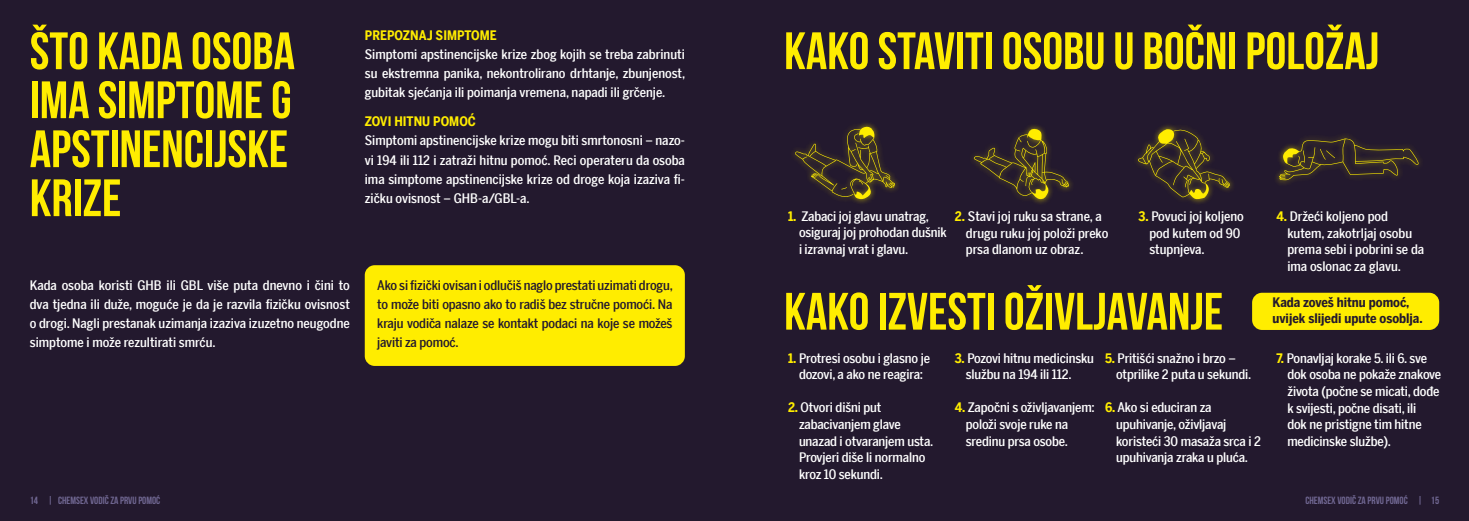
<style>
.page{position:relative;width:1469px;height:521px;background:#fff}
.page>*{position:absolute;margin:0;border:0;box-sizing:border-box;transform-origin:0 0}
.t1{font:700 52.5px/49px "Bebas Neue";color:#ffed00}
.t2{font:500 condensed 13.12px/16.6px "Benton Sans";letter-spacing:-.01em;color:#fff}
.t3{font:500 condensed 13.12px/19.2px "Benton Sans";letter-spacing:-.01em;color:#23192e;text-align:justify}
.t4{font:700 13.12px/15.8px "Benton Sans Condensed";color:#23192e}
.t5{font:700 13.12px "Benton Sans Condensed";color:#ffed00}
.t6{font:700 10.5px "Bebas Neue";color:#706792}
.s1{font-family:"Benton Sans Condensed";font-weight:700;font-stretch:normal;color:#ffed00}
</style>
<div class="page">
<div style="left:734px;top:0;width:734px;height:521px;background:#23192e"></div>
<div style="left:0;top:0;width:734px;height:521px;background:#23192e"></div>
<div style="left:365px;top:265px;width:320px;height:101px;background:#ffed00;border-radius:10px"></div>
<svg style="left:795px;top:126px;width:100px;height:74px"></svg>
<svg style="left:973px;top:128px;width:96px;height:71px"></svg>
<div style="left:1132px;top:123px;width:103px;height:82px;background:#ffed00;opacity:.6"></div>
<svg style="left:1137px;top:128px;width:92px;height:72px"></svg>
<svg style="left:1279px;top:138px;width:139px;height:42px"></svg>
<div style="left:1252px;top:293px;width:187px;height:37px;background:#ffed00;border-radius:10px"></div>
<h1 class="t1" style="left:30px;top:26px;width:267px">ŠTO KADA OSOBA<br>IMA SIMPTOME G<br>APSTINENCIJSKE<br>KRIZE</h1>
<h1 class="t1" style="left:784px;top:26px;width:596px">KAKO STAVITI OSOBU U BOČNI POLOŽAJ</h1>
<p class="t5" style="left:365px;top:27px;width:133px">PREPOZNAJ SIMPTOME</p>
<p class="t2" style="left:365px;top:44px;width:322px;line-height:19.2px;text-align:justify">Simptomi apstinencijske krize zbog kojih se treba zabrinuti su ekstremna panika, nekontrolirano drhtanje, zbunjenost, gubitak sjećanja ili poimanja vremena, napadi ili grčenje.</p>
<p class="t5" style="left:365px;top:113px;width:113px">ZOVI HITNU POMOĆ</p>
<p class="t2" style="left:365px;top:131px;width:321px;line-height:19.2px;text-align:justify">Simptomi apstinencijske krize mogu biti smrtonosni – nazo&shy;vi 194 ili 112 i zatraži hitnu pomoć. Reci operateru da osoba ima simptome apstinencijske krize od droge koja izaziva fi&shy;zičku ovisnost – GHB-a/GBL-a.</p>
<p class="t2" style="left:965px;top:208px;width:144px;text-indent:-11px"><span class="s1">2.</span> Stavi joj ruku sa strane, a drugu ruku joj položi preko prsa dlanom uz obraz.</p>
<p class="t2" style="left:1149px;top:208px;width:96px;text-indent:-11px"><span class="s1">3.</span> Povuci joj koljeno pod kutem od 90 stupnjeva.</p>
<p class="t2" style="left:1287px;top:208px;width:138px;text-indent:-11px"><span class="s1">4.</span> Držeći koljeno pod kutem, zakotrljaj osobu prema sebi i pobrini se da ima oslonac za glavu.</p>
<p class="t2" style="left:799px;top:208px;width:149px;text-indent:-11px"><span class="s1">1.</span> Zabaci joj glavu unatrag, osiguraj joj prohodan dušnik i izravnaj vrat i glavu.</p>
<p class="t2" style="left:30px;top:275px;width:321px;line-height:19.2px;text-align:justify">Kada osoba koristi GHB ili GBL više puta dnevno i čini to dva tjedna ili duže, moguće je da je razvila fizičku ovisnost o drogi. Nagli prestanak uzimanja izaziva izuzetno neugodne simptome i može rezultirati smrću.</p>
<p class="t3" style="left:377px;top:275px;width:297px">Ako si fizički ovisan i odlučiš naglo prestati uzimati drogu, to može biti opasno ako to radiš bez stručne pomoći. Na kraju vodiča nalaze se kontakt podaci na koje se možeš javiti za pomoć.</p>
<h1 class="t1" style="left:784px;top:286px;width:440px">KAKO IZVESTI OŽIVLJAVANJE</h1>
<p class="t4" style="left:1272px;top:295px;width:152px">Kada zoveš hitnu pomoć, uvijek slijedi upute osoblja.</p>
<p class="t2" style="left:965px;top:350px;width:130px;text-indent:-11px"><span class="s1">3.</span> Pozovi hitnu medicinsku službu na 194 ili 112.</p>
<p class="t2" style="left:1116px;top:350px;width:137px;text-indent:-11px"><span class="s1">5.</span> Pritišći snažno i brzo – otprilike 2 puta u sekundi.</p>
<p class="t2" style="left:1287px;top:350px;width:155px;text-indent:-11px"><span class="s1">7.</span> Ponavljaj korake 5. ili 6. sve dok osoba ne pokaže znakove života (počne se micati, dođe k svijesti, počne disati, ili<br>dok ne pristigne tim hitne medicinske službe).</p>
<p class="t2" style="left:788px;top:349px;width:143px;text-align:center"><span class="s1">1.</span> Protresi osobu i glasno je dozovi, a ako ne reagira:</p>
<p class="t2" style="left:799px;top:399px;width:136px;text-indent:-11px"><span class="s1">2.</span> Otvori dišni put zabacivanjem glave unazad i otvaranjem usta.<br>Provjeri diše li normalno kroz 10 sekundi.</p>
<p class="t2" style="left:965px;top:399px;width:130px;text-indent:-11px"><span class="s1">4.</span> Započni s oživljavanjem: položi svoje ruke na sredinu prsa osobe.</p>
<p class="t2" style="left:1116px;top:399px;width:146px;text-indent:-11px"><span class="s1">6.</span> Ako si educiran za upuhivanje, oživljavaj koristeći 30 masaža srca i 2 upuhivanja zraka u pluća.</p>
<p class="t6" style="left:30px;top:495px;width:132px">14 | CHEMSEX VODIČ ZA PRVU POMOĆ</p>
<p class="t6" style="left:1305px;top:495px;width:135px">CHEMSEX VODIČ ZA PRVU POMOĆ | 15</p>
</div>
